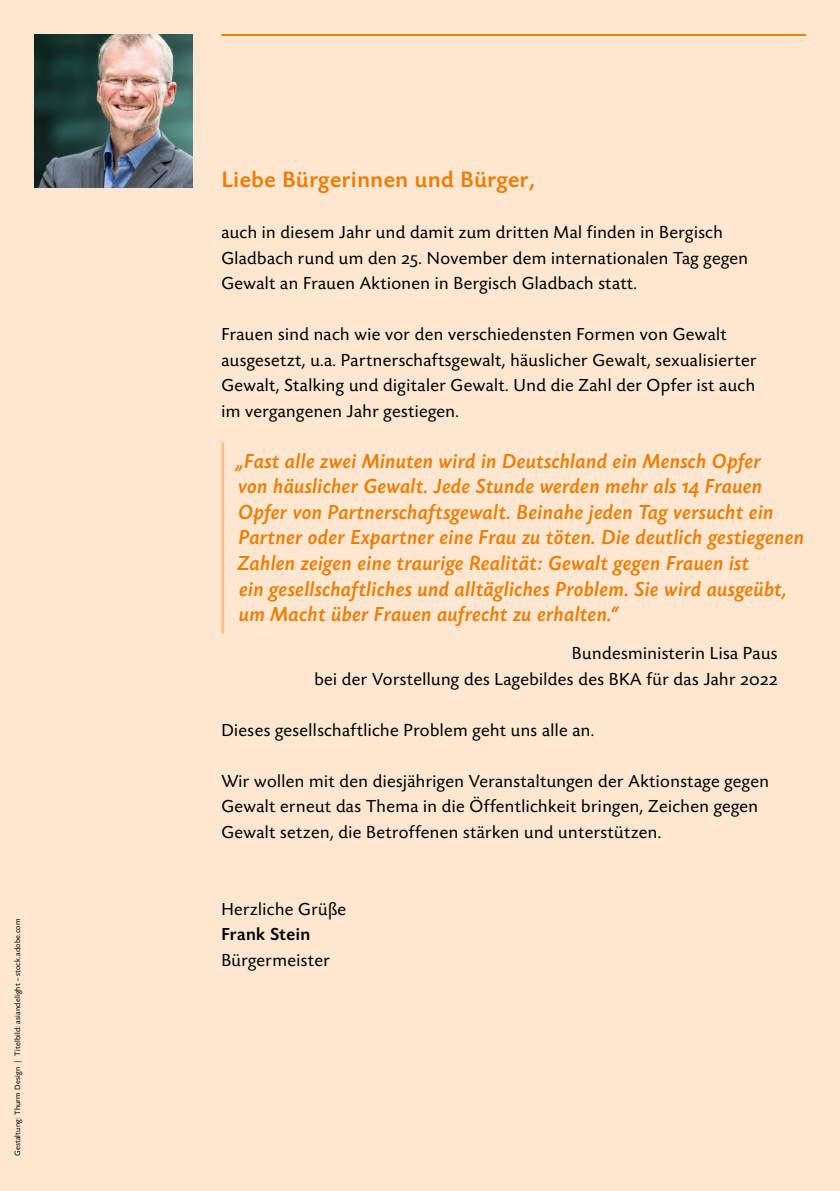
<style>
.page{position:relative;width:840px;height:1191px;background:#fff}
.page>*{position:absolute;margin:0;border:0;box-sizing:border-box;transform-origin:0 0}
.t1{font:500 23px "Today Sans Now Pro";letter-spacing:.03em;color:#ef7c00}
.t2{font:italic 500 21px/25.6px "Today Sans Now Pro";letter-spacing:.025em;color:#ef7c00}
.t3{font:18px/25.6px "Today Sans Now Pro";letter-spacing:.025em;color:#000}
.t4{font:500 18px "Today Sans Now Pro";letter-spacing:.025em;color:#000}
.t5{font:8px "Today Sans Now Pro";letter-spacing:.025em;color:#000}
</style>
<div class="page">
<div style="left:0;top:0;width:839px;height:1191px;background:#fde7d1"></div>
<hr style="left:221px;top:34px;width:584px;height:2px;background:#ef7c00">
<hr style="left:221px;top:442px;width:3px;height:192px;background:#fac18a">
<img style="left:34px;top:34px;width:159px;height:153px">
<p class="t5" style="left:13px;top:1156px;width:239px;rotate:-90deg">Gestaltung: Thurm Design | Titelbild: asiandelight – stock.adobe.com</p>
<p class="t1" style="left:221px;top:166px;width:314px">Liebe Bürgerinnen und Bürger,</p>
<p class="t3" style="left:221px;top:219px;width:528px">auch in diesem Jahr und damit zum dritten Mal finden in Bergisch<br>Gladbach rund um den 25. November dem internationalen Tag gegen<br>Gewalt an Frauen Aktionen in Bergisch Gladbach statt.</p>
<p class="t3" style="left:221px;top:321px;width:536px">Frauen sind nach wie vor den verschiedensten Formen von Gewalt ausgesetzt, u.a. Partnerschaftsgewalt, häuslicher Gewalt, sexualisierter Gewalt, Stalking und digitaler Gewalt. Und die Zahl der Opfer ist auch im vergangenen Jahr gestiegen.</p>
<p class="t2" style="left:236px;top:448px;width:569px">„Fast alle zwei Minuten wird in Deutschland ein Mensch Opfer<br>von häuslicher Gewalt. Jede Stunde werden mehr als 14 Frauen Opfer von Partnerschaftsgewalt. Beinahe jeden Tag versucht ein Partner oder Expartner eine Frau zu töten. Die deutlich gestiegenen Zahlen zeigen eine traurige Realität: Gewalt gegen Frauen ist<br>ein gesellschaftliches und alltägliches Problem. Sie wird ausgeübt, um Macht über Frauen aufrecht zu erhalten.“</p>
<p class="t3" style="left:314px;top:640px;width:464px;text-align:right">Bundesministerin Lisa Paus<br>bei der Vorstellung des Lagebildes des BKA für das Jahr 2022</p>
<p class="t3" style="left:221px;top:717px;width:374px">Dieses gesellschaftliche Problem geht uns alle an.</p>
<p class="t3" style="left:221px;top:768px;width:548px">Wir wollen mit den diesjährigen Veranstaltungen der Aktionstage gegen<br>Gewalt erneut das Thema in die Öffentlichkeit bringen, Zeichen gegen<br>Gewalt setzen, die Betroffenen stärken und unterstützen.</p>
<p class="t3" style="left:221px;top:895px;width:126px">Herzliche Grüße</p>
<p class="t4" style="left:221px;top:923px;width:90px">Frank Stein</p>
<p class="t3" style="left:221px;top:947px;width:110px">Bürgermeister</p>
</div>
